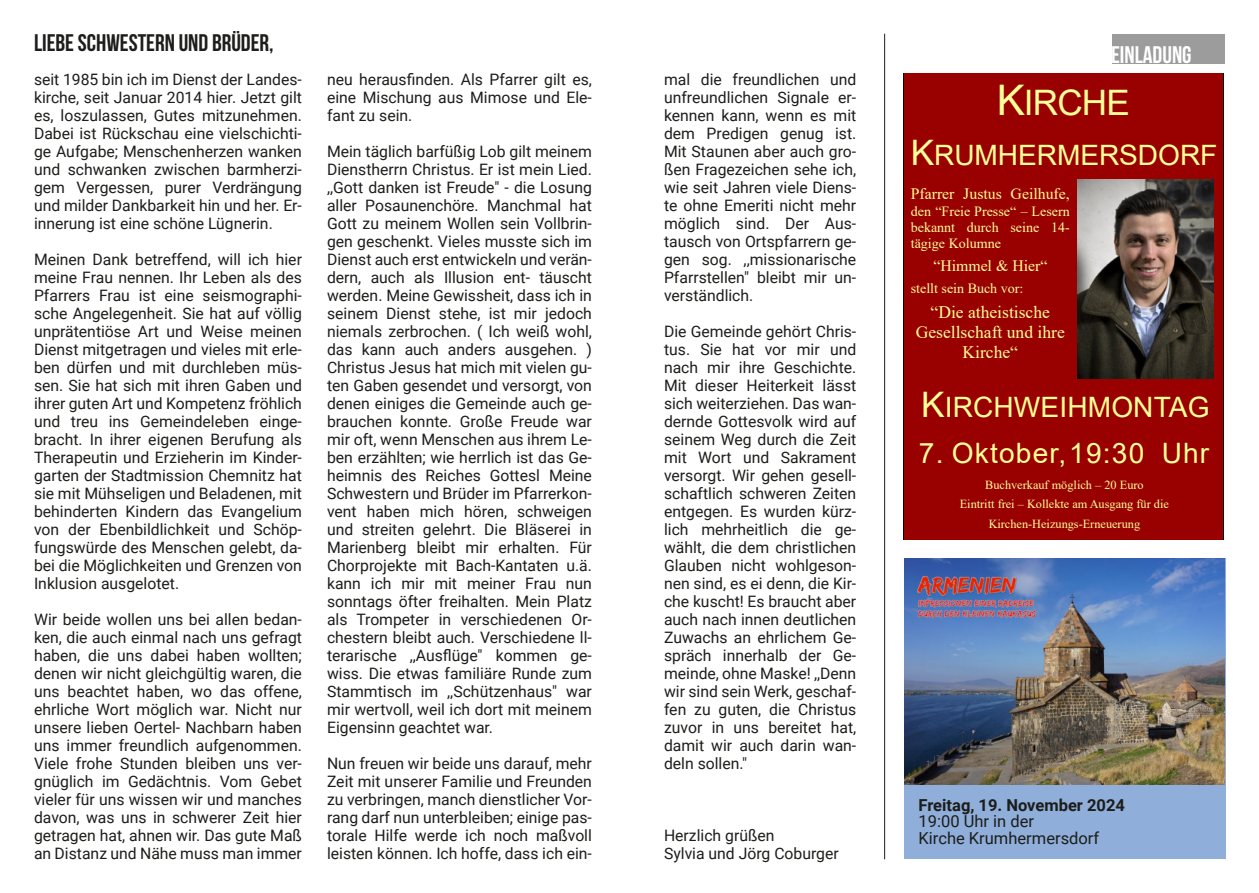
<style>
.page{position:relative;width:1259px;height:893px;background:#fff}
.page>*{position:absolute;margin:0;border:0;box-sizing:border-box;transform-origin:0 0}
.t1{font:35.1px "Arial";letter-spacing:-.025em;color:#ff9}
.t2{font:28.05px "Arial";letter-spacing:.005em;color:#ff9}
.t3{font:28.05px "Arial";letter-spacing:.04em;color:#ff9}
.t4{font:24px "Bebas Neue";color:#1d1d1b}
.t5{font:24px "Bebas Neue";color:#fff}
.t6{font:17.55px/20.2px "Times New Roman";color:#ff9;text-align:center}
.t7{font:16.5px/16.5px "Roboto";color:#1d1d1b}
.t8{font:700 16.5px "Roboto";color:#1d1d1b}
.t9{font:15.75px/18px "Roboto";color:#1d1d1b;text-align:justify}
.t10{font:15.75px "Times New Roman";color:#ff9}
.t11{font:14.1px/16.2px "Times New Roman";color:#ff9;text-align:justify}
.t12{font:12.3px/19.6px "Times New Roman";color:#ff9;text-align:center}
.s1{font-size:42.15px}
.s2{font-size:35.1px}
</style>
<div class="page">
<div style="left:904px;top:559px;width:322px;height:300px;background:#8faed9"></div>
<div style="left:1112px;top:34px;width:112px;height:29px;background:#9d9c9c"></div>
<div style="left:903px;top:74px;width:320px;height:106px;background:#900"></div>
<div style="left:903px;top:379px;width:320px;height:160px;background:#900"></div>
<div style="left:903px;top:180px;width:174px;height:199px;background:#900"></div>
<div style="left:1213px;top:180px;width:10px;height:199px;background:#900"></div>
<hr style="left:903px;top:74px;width:1px;height:465px;background:#000">
<hr style="left:1223px;top:74px;width:1px;height:465px;background:#000">
<img style="left:1077px;top:180px;width:136px;height:199px">
<hr style="left:884px;top:34px;width:1px;height:825px;background:#1d1d1b">
<img style="left:904px;top:559px;width:320px;height:226px">
<svg style="left:917px;top:576px;width:119px;height:44px;background:#856b8c"></svg>
<img style="left:918px;top:610px;width:118px;height:8px">
<h3 class="t4" style="left:34px;top:33px;width:241px">LIEBE SCHWESTERN UND BRÜDER,</h3>
<p class="t9" style="left:34px;top:72px;width:269px">seit 1985 bin ich im Dienst der Landes‐ kirche, seit Januar 2014 hier. Jetzt gilt es, loszulassen, Gutes mitzunehmen.<br>Dabei ist Rückschau eine vielschichti‐ ge Aufgabe; Menschenherzen wanken und schwanken zwischen barmherzi‐ gem Vergessen, purer Verdrängung und milder Dankbarkeit hin und her. Er‐ innerung ist eine schöne Lügnerin.</p>
<p class="t9" style="left:34px;top:252px;width:269px">Meinen Dank betreffend, will ich hier meine Frau nennen. Ihr Leben als des Pfarrers Frau ist eine seismographi‐ sche Angelegenheit. Sie hat auf völlig unprätentiöse Art und Weise meinen Dienst mitgetragen und vieles mit erle‐ ben dürfen und mit durchleben müs‐ sen. Sie hat sich mit ihren Gaben und ihrer guten Art und Kompetenz fröhlich und treu ins Gemeindeleben einge‐ bracht. In ihrer eigenen Berufung als Therapeutin und Erzieherin im Kinder‐ garten der Stadtmission Chemnitz hat sie mit Mühseligen und Beladenen, mit behinderten Kindern das Evangelium von der Ebenbildlichkeit und Schöp‐ fungswürde des Menschen gelebt, da‐ bei die Möglichkeiten und Grenzen von Inklusion ausgelotet.</p>
<p class="t9" style="left:34px;top:612px;width:269px">Wir beide wollen uns bei allen bedan‐ ken, die auch einmal nach uns gefragt haben, die uns dabei haben wollten; denen wir nicht gleichgültig waren, die uns beachtet haben, wo das offene, ehrliche Wort möglich war. Nicht nur unsere lieben Oertel- Nachbarn haben uns immer freundlich aufgenommen.<br>Viele frohe Stunden bleiben uns ver‐ gnüglich im Gedächtnis. Vom Gebet vieler für uns wissen wir und manches davon, was uns in schwerer Zeit hier getragen hat, ahnen wir. Das gute Maß an Distanz und Nähe muss man immer</p>
<p class="t9" style="left:327px;top:72px;width:266px">neu herausfinden. Als Pfarrer gilt es, eine Mischung aus Mimose und Ele‐ fant zu sein.</p>
<p class="t9" style="left:327px;top:144px;width:266px">Mein täglich barfüßig Lob gilt meinem Dienstherrn Christus. Er ist mein Lied. ,,Gott danken ist Freude" - die Losung aller Posaunenchöre. Manchmal hat Gott zu meinem Wollen sein Vollbrin‐ gen geschenkt. Vieles musste sich im Dienst auch erst entwickeln und verän‐ dern, auch als Illusion ent- täuscht werden. Meine Gewissheit, dass ich in seinem Dienst stehe, ist mir jedoch niemals zerbrochen. ( Ich weiß wohl, das kann auch anders ausgehen. )<br>Christus Jesus hat mich mit vielen gu‐ ten Gaben gesendet und versorgt, von denen einiges die Gemeinde auch ge‐ brauchen konnte. Große Freude war mir oft, wenn Menschen aus ihrem Le‐ ben erzählten; wie herrlich ist das Ge‐ heimnis des Reiches Gottesl Meine Schwestern und Brüder im Pfarrerkon‐ vent haben mich hören, schweigen und streiten gelehrt. Die Bläserei in Marienberg bleibt mir erhalten. Für Chorprojekte mit Bach-Kantaten u.ä. kann ich mir mit meiner Frau nun sonntags öfter freihalten. Mein Platz als Trompeter in verschiedenen Or‐ chestern bleibt auch. Verschiedene ll‐ terarische ,,Ausflüge" kommen ge‐ wiss. Die etwas familiäre Runde zum Stammtisch im ,,Schützenhaus" war mir wertvoll, weil ich dort mit meinem Eigensinn geachtet war.</p>
<p class="t9" style="left:327px;top:756px;width:266px">Nun freuen wir beide uns darauf, mehr Zeit mit unserer Familie und Freunden zu verbringen, manch dienstlicher Vor‐ rang darf nun unterbleiben; einige pas‐ torale Hilfe werde ich noch maßvoll leisten können. Ich hoffe, dass ich ein‐</p>
<p class="t9" style="left:664px;top:72px;width:194px">mal die freundlichen und unfreundlichen Signale er‐ kennen kann, wenn es mit dem Predigen genug ist.<br>Mit Staunen aber auch gro‐ ßen Fragezeichen sehe ich, wie seit Jahren viele Diens‐ te ohne Emeriti nicht mehr möglich sind. Der Aus‐ tausch von Ortspfarrern ge‐ gen sog. ,,missionarische Pfarrstellen" bleibt mir un‐ verständlich.</p>
<p class="t9" style="left:664px;top:324px;width:194px">Die Gemeinde gehört Chris‐ tus. Sie hat vor mir und nach mir ihre Geschichte.<br>Mit dieser Heiterkeit lässt sich weiterziehen. Das wan‐ dernde Gottesvolk wird auf seinem Weg durch die Zeit mit Wort und Sakrament versorgt. Wir gehen gesell‐ schaftlich schweren Zeiten entgegen. Es wurden kürz‐ lich mehrheitlich die ge‐ wählt, die dem christlichen Glauben nicht wohlgeson‐ nen sind, es ei denn, die Kir‐ che kuscht! Es braucht aber auch nach innen deutlichen Zuwachs an ehrlichem Ge‐ spräch innerhalb der Ge‐ meinde, ohne Maske! ,,Denn wir sind sein Werk, geschaf‐ fen zu guten, die Christus zuvor in uns bereitet hat, damit wir auch darin wan‐ deln sollen."</p>
<p class="t9" style="left:664px;top:828px;width:176px">Herzlich grüßen<br>Sylvia und Jörg Coburger</p>
<h3 class="t5" style="left:1111px;top:45px;width:82px">EINLADUNG</h3>
<h1 class="t1" style="left:997px;top:89px;width:135px"><span class="s1">K</span>IRCHE</h1>
<h2 class="t2" style="left:910px;top:145px;width:308px"><span class="s2">K</span>RUMHERMERSDORF</h2>
<p class="t10" style="left:910px;top:188px;width:160px">Pfarrer Justus Geilhufe,</p>
<p class="t11" style="left:910px;top:204px;width:160px">den “Freie Presse“ – Lesern bekannt durch seine 14- tägige Kolumne</p>
<p class="t10" style="left:933px;top:260px;width:116px">“Himmel &amp; Hier“</p>
<p class="t11" style="left:910px;top:282px;width:114px">stellt sein Buch vor:</p>
<p class="t6" style="left:915px;top:304px;width:151px">“Die atheistische<br>Gesellschaft und ihre<br>Kirche“</p>
<h2 class="t2" style="left:921px;top:396px;width:290px"><span class="s2">K</span>IRCHWEIHMONTAG</h2>
<h2 class="t3" style="left:919px;top:442px;width:292px">7. Oktober,19:30 Uhr</h2>
<p class="t12" style="left:959px;top:476px;width:211px">Buchverkauf möglich – 20 Euro<br>Eintritt frei – Kollekte am Ausgang für die<br>Kirchen-Heizungs-Erneuerung</p>
<p class="t8" style="left:918px;top:798px;width:208px">Freitag, 19. November 2024</p>
<p class="t7" style="left:918px;top:815px;width:182px">19:00 Uhr in der<br>Kirche Krumhermersdorf</p>
</div>
